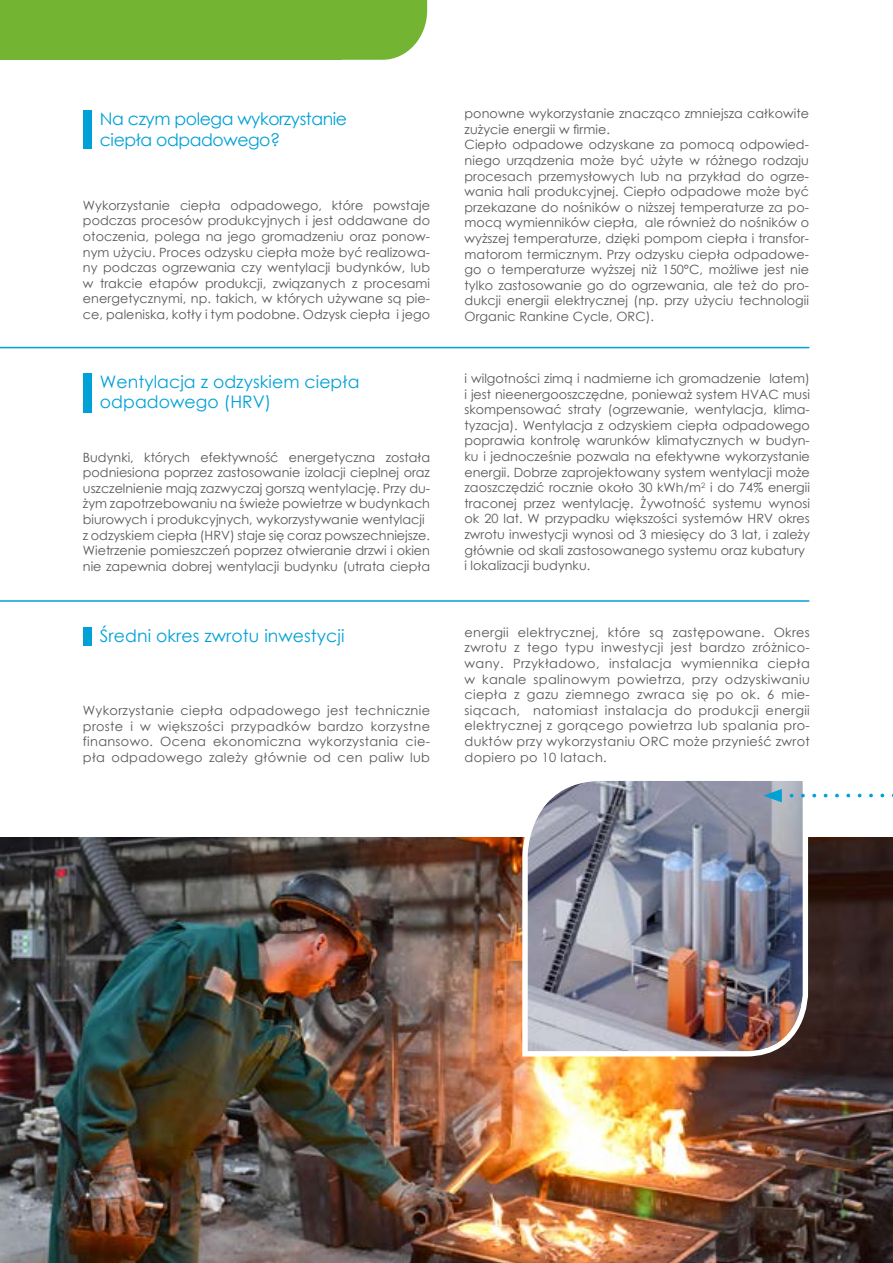
<style>
.page{position:relative;width:893px;height:1263px;background:#fff}
.page>*{position:absolute;margin:0;border:0;box-sizing:border-box;transform-origin:0 0}
.t1{font:17.25px/20.7px "Century Gothic";letter-spacing:.005em;color:#00a1d6}
.t2{font:17.25px/20.7px "Century Gothic";letter-spacing:-.025em;color:#00a1d6}
.t3{font:12.75px/15.6px "Century Gothic";color:#575756}
</style>
<div class="page">
<img style="left:0;top:837px;width:893px;height:426px">
<svg style="left:341px;top:0;width:86px;height:60px;background:#80bb46"></svg>
<div style="left:0;top:0;width:341px;height:60px;background:#73b533"></div>
<hr style="left:0;top:347px;width:809px;height:1px;background:#00a1d6">
<hr style="left:0;top:600px;width:809px;height:2px;background:#00a1d6">
<div style="left:83px;top:373px;width:8px;height:39px;background:#00a1d6"></div>
<div style="left:83px;top:627px;width:8px;height:18px;background:#00a1d6"></div>
<div style="left:83px;top:111px;width:8px;height:38px;background:#00a1d6"></div>
<img style="left:520px;top:781px;width:291px;height:278px">
<svg style="left:763px;top:789px;width:130px;height:13px"></svg>
<h1 class="t2" style="left:100px;top:108px;width:249px">Na czym polega wykorzystanie ciepła odpadowego?</h1>
<p class="t3" style="left:83px;top:197px;width:349px;text-align:justify">Wykorzystanie ciepła odpadowego, które powstaje podczas procesów produkcyjnych i jest oddawane do otoczenia, polega na jego gromadzeniu oraz ponow&shy;nym użyciu. Proces odzysku ciepła może być realizowa&shy;ny podczas ogrzewania czy wentylacji budynków, lub w trakcie etapów produkcji, związanych z procesami energetycznymi, np. takich, w których używane są pie&shy;ce, paleniska, kotły i tym podobne. Odzysk ciepła i jego</p>
<h1 class="t1" style="left:100px;top:371px;width:261px">Wentylacja z odzyskiem ciepła odpadowego (HRV)</h1>
<p class="t3" style="left:83px;top:449px;width:349px">Budynki, których efektywność energetyczna została podniesiona poprzez zastosowanie izolacji cieplnej oraz uszczelnienie mają zazwyczaj gorszą wentylację. Przy du&shy;żym zapotrzebowaniu na świeże powietrze w budynkach biurowych i produkcyjnych, wykorzystywanie wentylacji z odzyskiem ciepła (HRV) staje się coraz powszechniejsze.<br>Wietrzenie pomieszczeń poprzez otwieranie drzwi i okien nie zapewnia dobrej wentylacji budynku (utrata ciepła</p>
<h1 class="t1" style="left:100px;top:625px;width:246px">Średni okres zwrotu inwestycji</h1>
<p class="t3" style="left:83px;top:702px;width:349px;text-align:justify">Wykorzystanie ciepła odpadowego jest technicznie proste i w większości przypadków bardzo korzystne finansowo. Ocena ekonomiczna wykorzystania cie&shy;pła odpadowego zależy głównie od cen paliw lub</p>
<p class="t3" style="left:465px;top:106px;width:346px">ponowne wykorzystanie znacząco zmniejsza całkowite zużycie energii w firmie.<br>Ciepło odpadowe odzyskane za pomocą odpowied&shy;niego urządzenia może być użyte w różnego rodzaju procesach przemysłowych lub na przykład do ogrze&shy;wania hali produkcyjnej. Ciepło odpadowe może być przekazane do nośników o niższej temperaturze za po&shy;mocą wymienników ciepła, ale również do nośników o wyższej temperaturze, dzięki pompom ciepła i transfor&shy;matorom termicznym. Przy odzysku ciepła odpadowe&shy;go o temperaturze wyższej niż 150°C, możliwe jest nie tylko zastosowanie go do ogrzewania, ale też do pro&shy;dukcji energii elektrycznej (np. przy użyciu technologii Organic Rankine Cycle, ORC).</p>
<p class="t3" style="left:465px;top:370px;width:347px">i wilgotności zimą i nadmierne ich gromadzenie latem) i jest nieenergooszczędne, ponieważ system HVAC musi skompensować straty (ogrzewanie, wentylacja, klima&shy;tyzacja). Wentylacja z odzyskiem ciepła odpadowego poprawia kontrolę warunków klimatycznych w budyn&shy;ku i jednocześnie pozwala na efektywne wykorzystanie energii. Dobrze zaprojektowany system wentylacji może zaoszczędzić rocznie około 30 kWh/m<sup>2</sup> i do 74% energii traconej przez wentylację. Żywotność systemu wynosi ok 20 lat. W przypadku większości systemów HRV okres zwrotu inwestycji wynosi od 3 miesięcy do 3 lat, i zależy głównie od skali zastosowanego systemu oraz kubatury i lokalizacji budynku.</p>
<p class="t3" style="left:465px;top:624px;width:347px;text-align:justify">energii elektrycznej, które są zastępowane. Okres zwrotu z tego typu inwestycji jest bardzo zróżnico&shy;wany. Przykładowo, instalacja wymiennika ciepła w kanale spalinowym powietrza, przy odzyskiwaniu ciepła z gazu ziemnego zwraca się po ok. 6 mie&shy;siącach, natomiast instalacja do produkcji energii elektrycznej z gorącego powietrza lub spalania pro&shy;duktów przy wykorzystaniu ORC może przynieść zwrot dopiero po 10 latach.</p>
</div>
